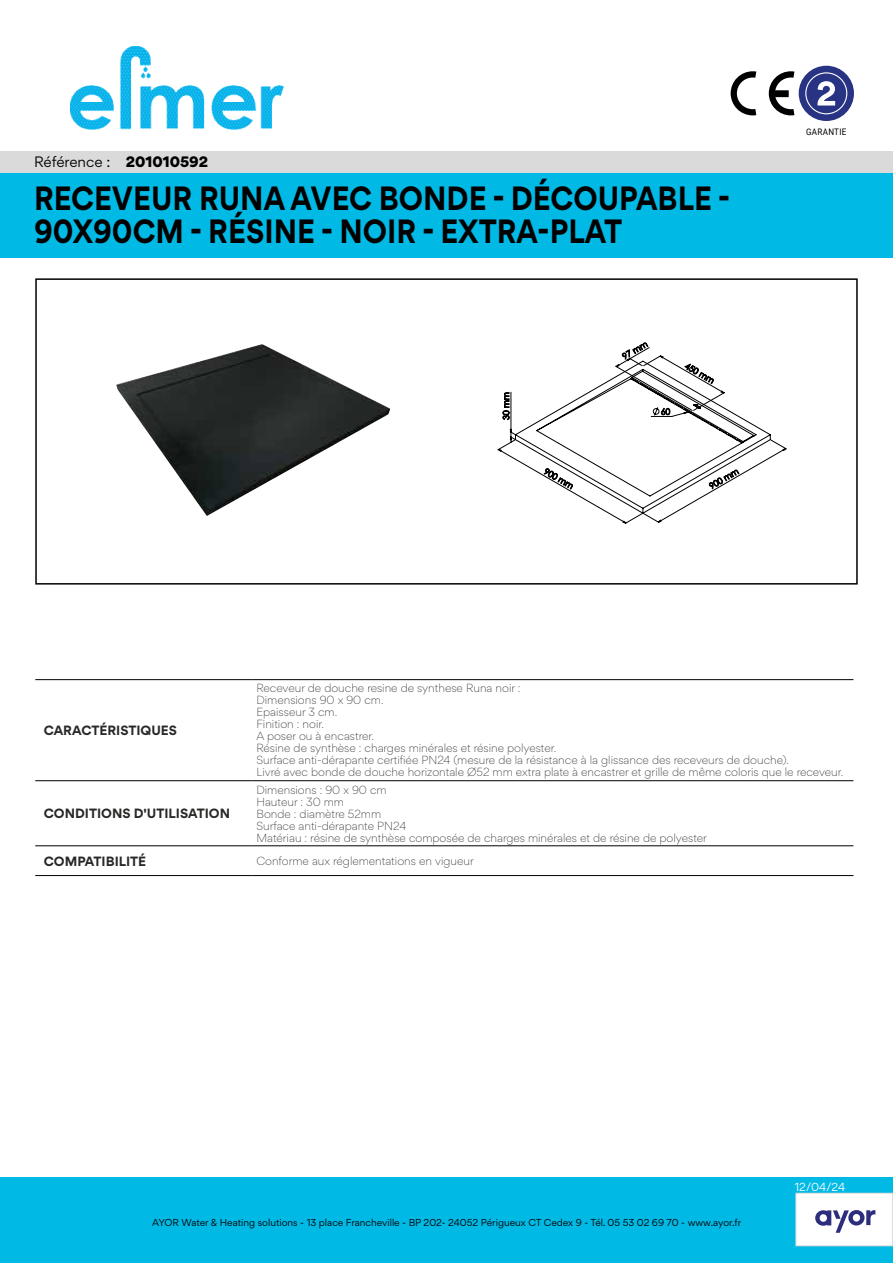
<style>
.page{position:relative;width:893px;height:1263px;background:#fff}
.page>*{position:absolute;margin:0;border:0;box-sizing:border-box;transform-origin:0 0}
.t1{font:700 30px/33px "Gordita";color:#000;scale:.9 1}
.t2{font:13.5px "Gordita";letter-spacing:-.005em;color:#000}
.t3{font:700 12px "Gordita";color:#282827}
.t4{font:300 10.5px/12px "Gordita";color:#282827}
.t5{font:10.5px "Gordita";color:#fff}
.t6{font:9px "Gordita";color:#000}
.t7{font:9px "Roboto";letter-spacing:.035em;color:#000;scale:.9 1}
.t8{font:8.4px "Century Gothic";color:#000}
.s1{font-weight:900}
</style>
<div class="page">
<svg style="left:498px;top:355px;width:288px;height:169px"></svg>
<div style="left:0;top:172px;width:893px;height:85px;background:#00b9e5"></div>
<div style="left:0;top:1178px;width:893px;height:85px;background:#00b9e5"></div>
<div style="left:796px;top:1193px;width:97px;height:53px;background:#fff"></div>
<div style="left:795px;top:1193px;width:98px;height:53px;border:1px solid #dadada"></div>
<img style="left:116px;top:344px;width:274px;height:172px">
<hr style="left:35px;top:679px;width:217px;height:1px;background:#000">
<hr style="left:252px;top:679px;width:601px;height:1px;background:#000">
<hr style="left:35px;top:780px;width:217px;height:1px;background:#000">
<hr style="left:252px;top:780px;width:601px;height:1px;background:#000">
<hr style="left:35px;top:845px;width:217px;height:1px;background:#000">
<hr style="left:252px;top:845px;width:601px;height:1px;background:#000">
<hr style="left:35px;top:875px;width:217px;height:1px;background:#000">
<hr style="left:252px;top:875px;width:601px;height:1px;background:#000">
<svg style="left:731px;top:71px;width:25px;height:44px"></svg>
<svg style="left:769px;top:71px;width:25px;height:44px"></svg>
<div style="left:799px;top:66px;width:55px;height:55px;background:#293384;border-radius:50%"></div>
<svg style="left:805px;top:72px;width:42px;height:42px"></svg>
<div style="left:35px;top:278px;width:823px;height:307px;border:2px solid #000"></div>
<svg style="left:815px;top:1210px;width:60px;height:23px"></svg>
<img style="left:70px;top:47px;width:213px;height:82px">
<div style="left:0;top:151px;width:893px;height:21px;background:#dadada"></div>
<p class="t2" style="left:34px;top:152px;width:176px">Référence : <span class="s1">201010592</span></p>
<h1 class="t1" style="left:34px;top:182px;width:775px">RECEVEUR RUNA AVEC BONDE - DÉCOUPABLE -<br>90X90CM - RÉSINE - NOIR - EXTRA-PLAT</h1>
<p class="t8" style="left:500px;top:420px;width:29px;rotate:-90deg">30 mm</p>
<p class="t8" style="left:620px;top:352px;width:29px;rotate:-30deg">97 mm</p>
<p class="t8" style="left:661px;top:406px;width:11px">60</p>
<p class="t8" style="left:689px;top:360px;width:34px;rotate:30deg">450 mm</p>
<p class="t8" style="left:548px;top:465px;width:34px;rotate:30deg">900 mm</p>
<p class="t8" style="left:707px;top:482px;width:34px;rotate:-30deg">900 mm</p>
<p class="t7" style="left:806px;top:125px;width:46px">GARANTIE</p>
<p class="t3" style="left:44px;top:721px;width:135px">CARACTÉRISTIQUES</p>
<p class="t3" style="left:44px;top:804px;width:188px">CONDITIONS D'UTILISATION</p>
<p class="t4" style="left:256px;top:682px;width:589px">Receveur de douche resine de synthese Runa noir :<br>Dimensions 90 x 90 cm.<br>Epaisseur 3 cm.<br>Finition : noir.<br>A poser ou à encastrer.<br>Résine de synthèse : charges minérales et résine polyester.<br>Surface anti-dérapante certifiée PN24 (mesure de la résistance à la glissance des receveurs de douche).<br>Livré avec bonde de douche horizontale Ø52 mm extra plate à encastrer et grille de même coloris que le receveur.</p>
<p class="t4" style="left:256px;top:783px;width:452px">Dimensions : 90 x 90 cm<br>Hauteur : 30 mm<br>Bonde : diamètre 52mm<br>Surface anti-dérapante PN24<br>Matériau : résine de synthèse composée de charges minérales et de résine de polyester</p>
<p class="t3" style="left:44px;top:851px;width:104px">COMPATIBILITÉ</p>
<p class="t4" style="left:256px;top:854px;width:219px">Conforme aux réglementations en vigueur</p>
<p class="t6" style="left:152px;top:1216px;width:590px">AYOR Water &amp; Heating solutions - 13 place Francheville - BP 202- 24052 Périgueux CT Cedex 9 - Tél. 05 53 02 69 70 - www.ayor.fr</p>
<p class="t5" style="left:795px;top:1179px;width:52px">12/04/24</p>
</div>
